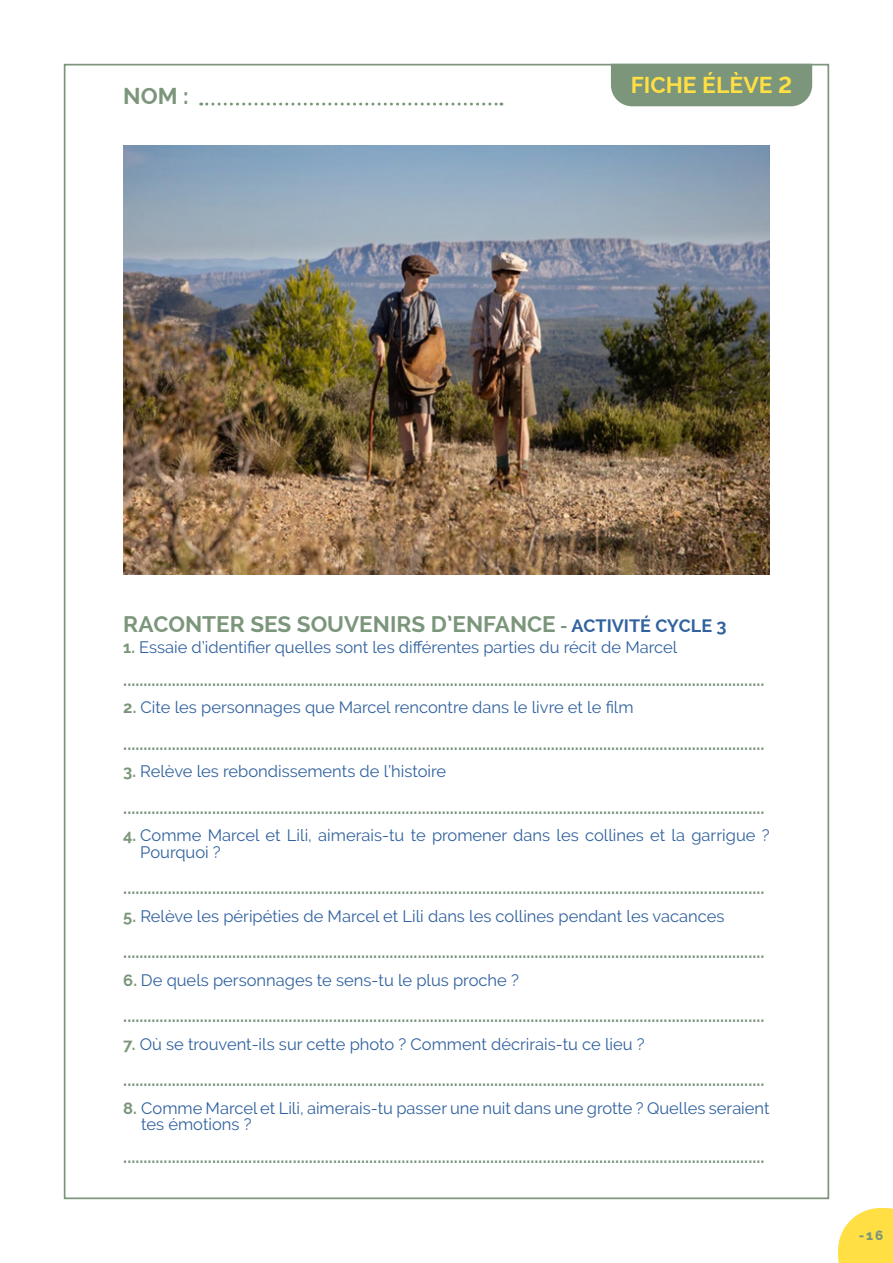
<style>
.page{position:relative;width:893px;height:1263px;background:#fff}
.page>*{position:absolute;margin:0;border:0;box-sizing:border-box;transform-origin:0 0}
.t1{font:700 22.95px "Raleway";color:#ffdf43}
.t2{font:700 22.95px "Raleway";color:#7b967b}
.t3{font:700 22.5px "Raleway";color:#7b967b}
.t4{font:700 18px "Raleway";color:#7b967b}
.t5{font:16.5px/16.8px "Raleway";color:#31629e}
.t6{font:800 13.5px "Raleway";color:#7b967b}
.s1{font-size:18px}
.s2{font-size:18px;color:#31629e}
.s3{font-weight:700;color:#7b967b}
</style>
<div class="page">
<div style="left:611px;top:64px;width:201px;height:42px;background:#7b967b"></div>
<svg style="left:201px;top:103px;width:301px;height:3px"></svg>
<img style="left:123px;top:145px;width:647px;height:430px">
<svg style="left:838px;top:1208px;width:55px;height:55px;background:#ffe35b"></svg>
<p class="t2" style="left:123px;top:83px;width:67px">NOM :</p>
<p class="t1" style="left:631px;top:71px;width:163px">FICHE ÉLÈVE 2</p>
<p class="t3" style="left:123px;top:611px;width:605px">RACONTER SES SOUVENIRS D’ENFANCE <span class="s1">-</span> <span class="s2">ACTIVITÉ CYCLE 3</span></p>
<p class="t5" style="left:123px;top:639px;width:555px"><span class="s3">1.</span> Essaie d’identifier quelles sont les différentes parties du récit de Marcel</p>
<p class="t4" style="left:123px;top:669px;width:643px">...............................................................................................................................................................</p>
<p class="t5" style="left:123px;top:699px;width:512px"><span class="s3">2.</span> Cite les personnages que Marcel rencontre dans le livre et le film</p>
<p class="t4" style="left:123px;top:733px;width:643px">...............................................................................................................................................................</p>
<p class="t5" style="left:123px;top:763px;width:324px"><span class="s3">3.</span> Relève les rebondissements de l’histoire</p>
<p class="t4" style="left:123px;top:797px;width:643px">...............................................................................................................................................................</p>
<p class="t5" style="left:140px;top:827px;width:631px;text-indent:-17px"><span class="s3">4.</span> Comme Marcel et Lili, aimerais-tu te promener dans les collines et la garrigue ?<br>Pourquoi ?</p>
<p class="t4" style="left:123px;top:878px;width:643px">...............................................................................................................................................................</p>
<p class="t5" style="left:123px;top:908px;width:603px"><span class="s3">5.</span> Relève les péripéties de Marcel et Lili dans les collines pendant les vacances</p>
<p class="t4" style="left:123px;top:941px;width:643px">...............................................................................................................................................................</p>
<p class="t5" style="left:123px;top:971px;width:397px"><span class="s3">6.</span> De quels personnages te sens-tu le plus proche ?</p>
<p class="t4" style="left:123px;top:1005px;width:643px">...............................................................................................................................................................</p>
<p class="t5" style="left:123px;top:1035px;width:523px"><span class="s3">7.</span> Où se trouvent-ils sur cette photo ? Comment décrirais-tu ce lieu ?</p>
<p class="t4" style="left:123px;top:1069px;width:643px">...............................................................................................................................................................</p>
<p class="t5" style="left:141px;top:1099px;width:630px;text-indent:-18px"><span class="s3">8.</span> Comme Marcel et Lili, aimerais-tu passer une nuit dans une grotte ? Quelles seraient tes émotions ?</p>
<p class="t4" style="left:123px;top:1146px;width:643px">...............................................................................................................................................................</p>
<p class="t6" style="left:859px;top:1227px;width:26px">-16</p>
</div>
